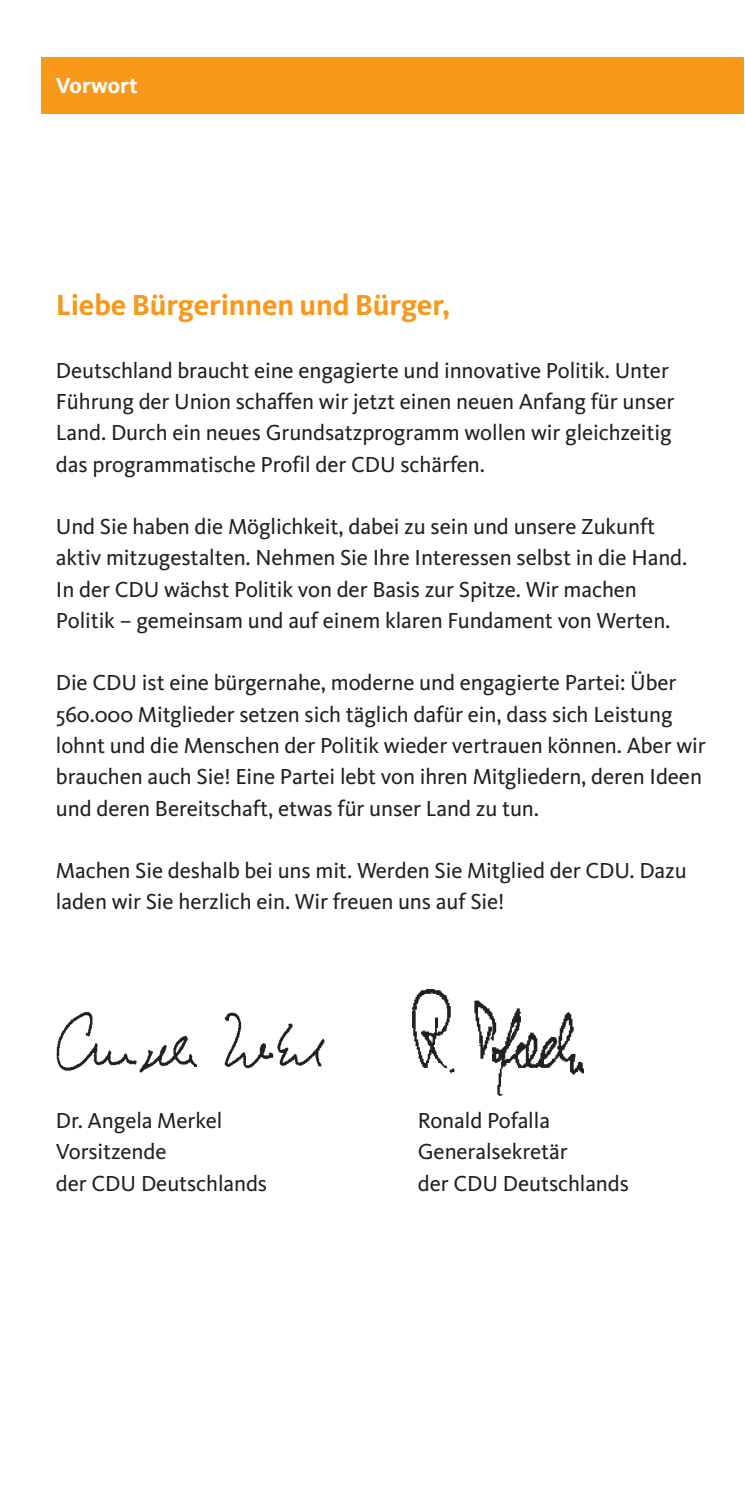
<style>
.page{position:relative;width:745px;height:1489px;background:#fff}
.page>*{position:absolute;margin:0;border:0;box-sizing:border-box;transform-origin:0 0}
.t1{font:700 30px "CDU Kievit";letter-spacing:-.005em;color:#f8991c}
.t2{font:22.5px/31.2px "CDU Kievit";letter-spacing:-.005em;color:#231f20}
.t3{font:700 22.5px "CDU Kievit";color:#fff}
</style>
<div class="page">
<div style="left:42px;top:57px;width:701px;height:57px;background:#f8991c"></div>
<img style="left:56px;top:1011px;width:269px;height:62px">
<img style="left:412px;top:989px;width:172px;height:107px">
<p class="t3" style="left:56px;top:77px;width:83px">Vorwort</p>
<h1 class="t1" style="left:56px;top:294px;width:395px">Liebe Bürgerinnen und Bürger,</h1>
<p class="t2" style="left:56px;top:357px;width:619px">Deutschland braucht eine engagierte und innovative Politik. Unter Führung der Union schaffen wir jetzt einen neuen Anfang für unser Land. Durch ein neues Grundsatzprogramm wollen wir gleichzeitig das programmatische Profil der CDU schärfen.</p>
<p class="t2" style="left:56px;top:513px;width:632px">Und Sie haben die Möglichkeit, dabei zu sein und unsere Zukunft aktiv mitzugestalten. Nehmen Sie Ihre Interessen selbst in die Hand.<br>In der CDU wächst Politik von der Basis zur Spitze. Wir machen Politik – gemeinsam und auf einem klaren Fundament von Werten.</p>
<p class="t2" style="left:56px;top:669px;width:651px">Die CDU ist eine bürgernahe, moderne und engagierte Partei: Über 560.000 Mitglieder setzen sich täglich dafür ein, dass sich Leistung lohnt und die Menschen der Politik wieder vertrauen können. Aber wir brauchen auch Sie! Eine Partei lebt von ihren Mitgliedern, deren Ideen und deren Bereitschaft, etwas für unser Land zu tun.</p>
<p class="t2" style="left:56px;top:857px;width:632px">Machen Sie deshalb bei uns mit. Werden Sie Mitglied der CDU. Dazu laden wir Sie herzlich ein. Wir freuen uns auf Sie!</p>
<p class="t2" style="left:56px;top:1107px;width:168px">Dr. Angela Merkel</p>
<p class="t2" style="left:417px;top:1107px;width:134px">Ronald Pofalla</p>
<p class="t2" style="left:56px;top:1138px;width:112px">Vorsitzende</p>
<p class="t2" style="left:417px;top:1138px;width:151px">Generalsekretär</p>
<p class="t2" style="left:56px;top:1169px;width:212px">der CDU Deutschlands</p>
<p class="t2" style="left:417px;top:1169px;width:212px">der CDU Deutschlands</p>
</div>
